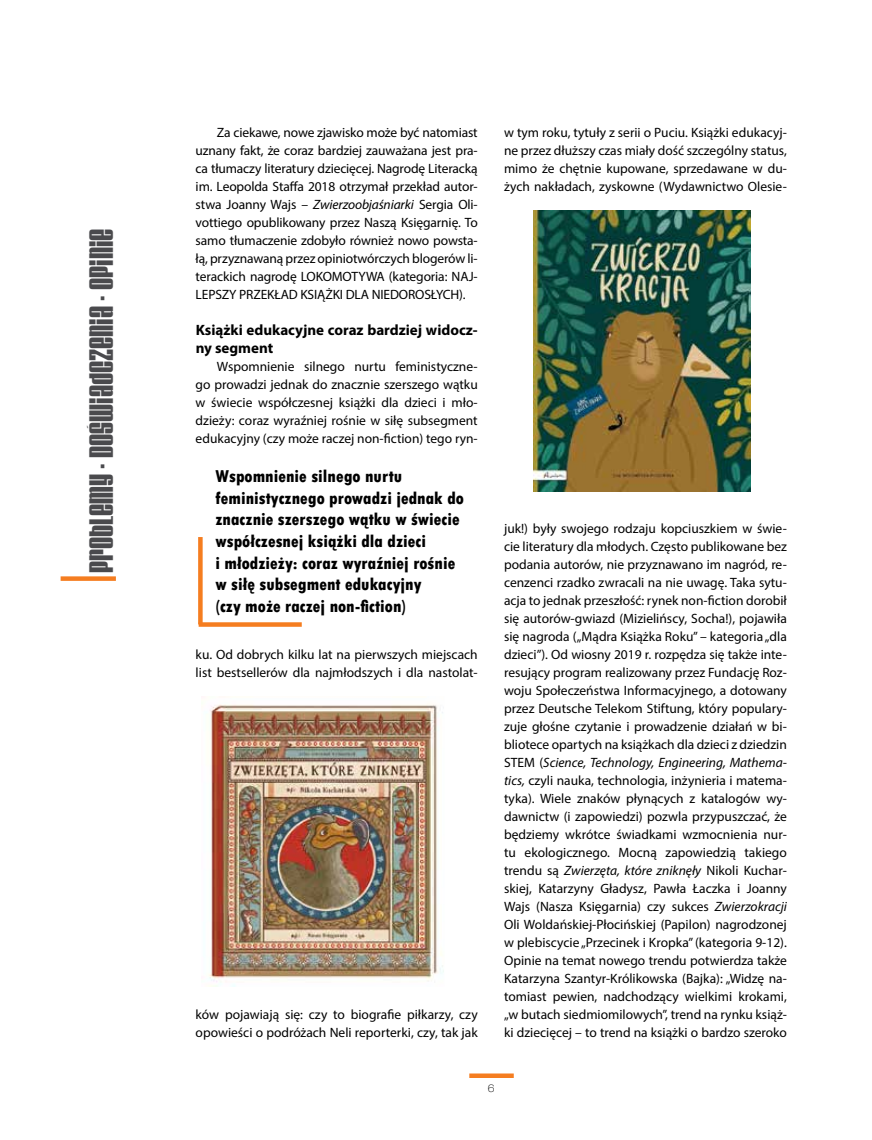
<style>
.page{position:relative;width:872px;height:1140px;background:#fff}
.page>*{position:absolute;margin:0;border:0;box-sizing:border-box;transform-origin:0 0}
.t1{font:28.5px "Velvenda Cooler";color:#4a4a4d}
.t2{font:800 condensed 18px/21.6px "Tw Cen";color:#000}
.t3{font:700 15px/18px "Myriad Pro";color:#000}
.t4{font:13.5px/18px "Myriad Pro";color:#000;text-align:justify}
.t5{font:100 expanded 10.5px "Helvetica Neue LT Pro";color:#000}
.s1{font-style:italic}
</style>
<div class="page">
<div style="left:61px;top:576px;width:55px;height:5px;background:#f57d20"></div>
<div style="left:469px;top:1073px;width:45px;height:5px;background:#f57d20"></div>
<img style="left:209px;top:704px;width:235px;height:282px">
<div style="left:198px;top:537px;width:5px;height:87px;background:#f57d20"></div>
<div style="left:199px;top:622px;width:103px;height:5px;background:#f57d20"></div>
<img style="left:533px;top:210px;width:217px;height:282px">
<h1 class="t1" style="left:86px;top:573px;width:346px;rotate:-90deg">problemy . DOświadczenia . opinie</h1>
<p class="t4" style="left:196px;top:123px;width:284px;text-indent:21px">Za ciekawe, nowe zjawisko może być natomiast uznany fakt, że coraz bardziej zauważana jest pra&shy;ca tłumaczy literatury dziecięcej. Nagrodę Literacką im. Leopolda Staffa 2018 otrzymał przekład autor&shy;stwa Joanny Wajs – <span class="s1">Zwierzoobjaśniarki</span> Sergia Oli&shy;vottiego opublikowany przez Naszą Księgarnię. To samo tłumaczenie zdobyło również nowo powsta&shy;łą, przyznawaną przez opiniotwórczych blogerów li&shy;terackich nagrodę LOKOMOTYWA (kategoria: NAJ-LEPSZY PRZEKŁAD KSIĄŻKI DLA NIEDOROSŁYCH).</p>
<p class="t3" style="left:196px;top:321px;width:283px">Książki edukacyjne coraz bardziej widocz&shy;ny segment</p>
<p class="t4" style="left:196px;top:357px;width:284px;text-indent:21px">Wspomnienie silnego nurtu feministyczne&shy;go prowadzi jednak do znacznie szerszego wątku w świecie współczesnej książki dla dzieci i mło&shy;dzieży: coraz wyraźniej rośnie w siłę subsegment edukacyjny (czy może raczej non-fiction) tego ryn-</p>
<h2 class="t2" style="left:215px;top:465px;width:250px">Wspomnienie silnego nurtu feministycznego prowadzi jednak do znacznie szerszego wątku w świecie współczesnej książki dla dzieci<br>i młodzieży: coraz wyraźniej rośnie w siłę subsegment edukacyjny<br>(czy może raczej non-fiction)</h2>
<p class="t4" style="left:196px;top:645px;width:284px">ku. Od dobrych kilku lat na pierwszych miejscach list bestsellerów dla najmłodszych i dla nastolat-</p>
<p class="t4" style="left:196px;top:1005px;width:284px">ków pojawiają się: czy to biografie piłkarzy, czy opowieści o podróżach Neli reporterki, czy, tak jak</p>
<p class="t4" style="left:504px;top:123px;width:284px">w tym roku, tytuły z serii o Puciu. Książki edukacyj&shy;ne przez dłuższy czas miały dość szczególny status, mimo że chętnie kupowane, sprzedawane w du&shy;żych nakładach, zyskowne (Wydawnictwo Olesie-</p>
<p class="t4" style="left:504px;top:519px;width:284px">juk!) były swojego rodzaju kopciuszkiem w świe&shy;cie literatury dla młodych. Często publikowane bez podania autorów, nie przyznawano im nagród, re&shy;cenzenci rzadko zwracali na nie uwagę. Taka sytu&shy;acja to jednak przeszłość: rynek non-fiction dorobił się autorów-gwiazd (Mizielińscy, Socha!), pojawiła się nagroda („Mądra Książka Roku” – kategoria „dla dzieci”). Od wiosny 2019 r. rozpędza się także inte&shy;resujący program realizowany przez Fundację Roz&shy;woju Społeczeństwa Informacyjnego, a dotowany przez Deutsche Telekom Stiftung, który populary&shy;zuje głośne czytanie i prowadzenie działań w bi&shy;bliotece opartych na książkach dla dzieci z dziedzin STEM (<span class="s1">Science, Technology, Engineering, Mathema&shy;tics,</span> czyli nauka, technologia, inżynieria i matema&shy;tyka). Wiele znaków płynących z katalogów wy&shy;dawnictw (i zapowiedzi) pozwla przypuszczać, że będziemy wkrótce świadkami wzmocnienia nur&shy;tu ekologicznego. Mocną zapowiedzią takiego trendu są <span class="s1">Zwierzęta, które zniknęły</span> Nikoli Kuchar&shy;skiej, Katarzyny Gładysz, Pawła Łaczka i Joanny Wajs (Nasza Księgarnia) czy sukces <span class="s1">Zwierzokracji </span>Oli Woldańskiej-Płocińskiej (Papilon) nagrodzonej w plebiscycie „Przecinek i Kropka” (kategoria 9-12).<br>Opinie na temat nowego trendu potwierdza także Katarzyna Szantyr-Królikowska (Bajka): „Widzę na&shy;tomiast pewien, nadchodzący wielkimi krokami, „w butach siedmiomilowych”, trend na rynku książ&shy;ki dziecięcej – to trend na książki o bardzo szeroko</p>
<p class="t5" style="left:488px;top:1081px;width:8px">6</p>
</div>
